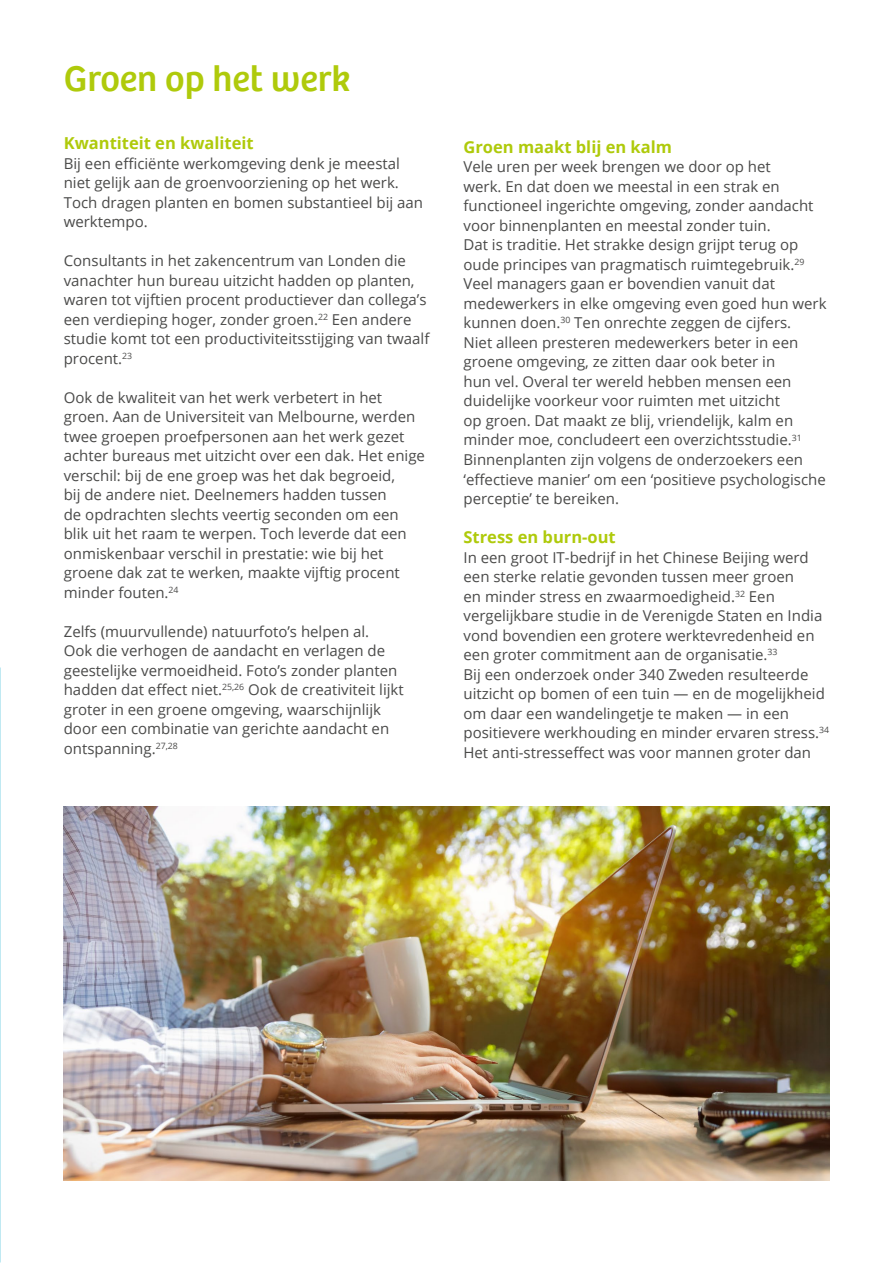
<style>
.page{position:relative;width:893px;height:1263px;background:#fff}
.page>*{position:absolute;margin:0;border:0;box-sizing:border-box;transform-origin:0 0}
.t1{font:37.5px "Bree";color:#afca0b}
.t2{font:700 16.5px "Open Sans";color:#afca0b}
.t3{font:15px/19.5px "Open Sans";color:#4a4a49}
</style>
<div class="page">
<img style="left:64px;top:806px;width:765px;height:374px">
<h1 class="t1" style="left:64px;top:56px;width:288px">Groen op het werk</h1>
<p class="t2" style="left:64px;top:132px;width:191px">Kwantiteit en kwaliteit</p>
<p class="t3" style="left:64px;top:153px;width:361px">Bij een efficiënte werkomgeving denk je meestal niet gelijk aan de groenvoorziening op het werk.<br>Toch dragen planten en bomen substantieel bij aan werktempo.</p>
<p class="t3" style="left:64px;top:251px;width:367px">Consultants in het zakencentrum van Londen die vanachter hun bureau uitzicht hadden op planten, waren tot vijftien procent productiever dan collega’s een verdieping hoger, zonder groen.<sup>22</sup> Een andere studie komt tot een productiviteitsstijging van twaalf procent.<sup>23</sup></p>
<p class="t3" style="left:64px;top:387px;width:363px">Ook de kwaliteit van het werk verbetert in het groen. Aan de Universiteit van Melbourne, werden twee groepen proefpersonen aan het werk gezet achter bureaus met uitzicht over een dak. Het enige verschil: bij de ene groep was het dak begroeid,<br>bij de andere niet. Deelnemers hadden tussen<br>de opdrachten slechts veertig seconden om een blik uit het raam te werpen. Toch leverde dat een onmiskenbaar verschil in prestatie: wie bij het groene dak zat te werken, maakte vijftig procent minder fouten.<sup>24</sup></p>
<p class="t3" style="left:64px;top:621px;width:341px">Zelfs (muurvullende) natuurfoto’s helpen al.<br>Ook die verhogen de aandacht en verlagen de geestelijke vermoeidheid. Foto’s zonder planten hadden dat effect niet.<sup>25,26</sup> Ook de creativiteit lijkt groter in een groene omgeving, waarschijnlijk door een combinatie van gerichte aandacht en ontspanning.<sup>27,28</sup></p>
<p class="t2" style="left:463px;top:135px;width:210px">Groen maakt blij en kalm</p>
<p class="t3" style="left:463px;top:157px;width:365px">Vele uren per week brengen we door op het<br>werk. En dat doen we meestal in een strak en functioneel ingerichte omgeving, zonder aandacht voor binnenplanten en meestal zonder tuin.<br>Dat is traditie. Het strakke design grijpt terug op oude principes van pragmatisch ruimtegebruik.<sup>29<br></sup>Veel managers gaan er bovendien vanuit dat medewerkers in elke omgeving even goed hun werk kunnen doen.<sup>30</sup> Ten onrechte zeggen de cijfers.<br>Niet alleen presteren medewerkers beter in een groene omgeving, ze zitten daar ook beter in<br>hun vel. Overal ter wereld hebben mensen een duidelijke voorkeur voor ruimten met uitzicht<br>op groen. Dat maakt ze blij, vriendelijk, kalm en minder moe, concludeert een overzichtsstudie.<sup>31<br></sup>Binnenplanten zijn volgens de onderzoekers een ‘effectieve manier’ om een ‘positieve psychologische perceptie’ te bereiken.</p>
<p class="t2" style="left:463px;top:525px;width:154px">Stress en burn-out</p>
<p class="t3" style="left:463px;top:547px;width:367px">In een groot IT-bedrijf in het Chinese Beijing werd een sterke relatie gevonden tussen meer groen<br>en minder stress en zwaarmoedigheid.<sup>32</sup> Een vergelijkbare studie in de Verenigde Staten en India vond bovendien een grotere werktevredenheid en een groter commitment aan de organisatie.<sup>33<br></sup>Bij een onderzoek onder 340 Zweden resulteerde uitzicht op bomen of een tuin — en de mogelijkheid om daar een wandelingetje te maken — in een positievere werkhouding en minder ervaren stress.<sup>34<br></sup>Het anti-stresseffect was voor mannen groter dan</p>
</div>
